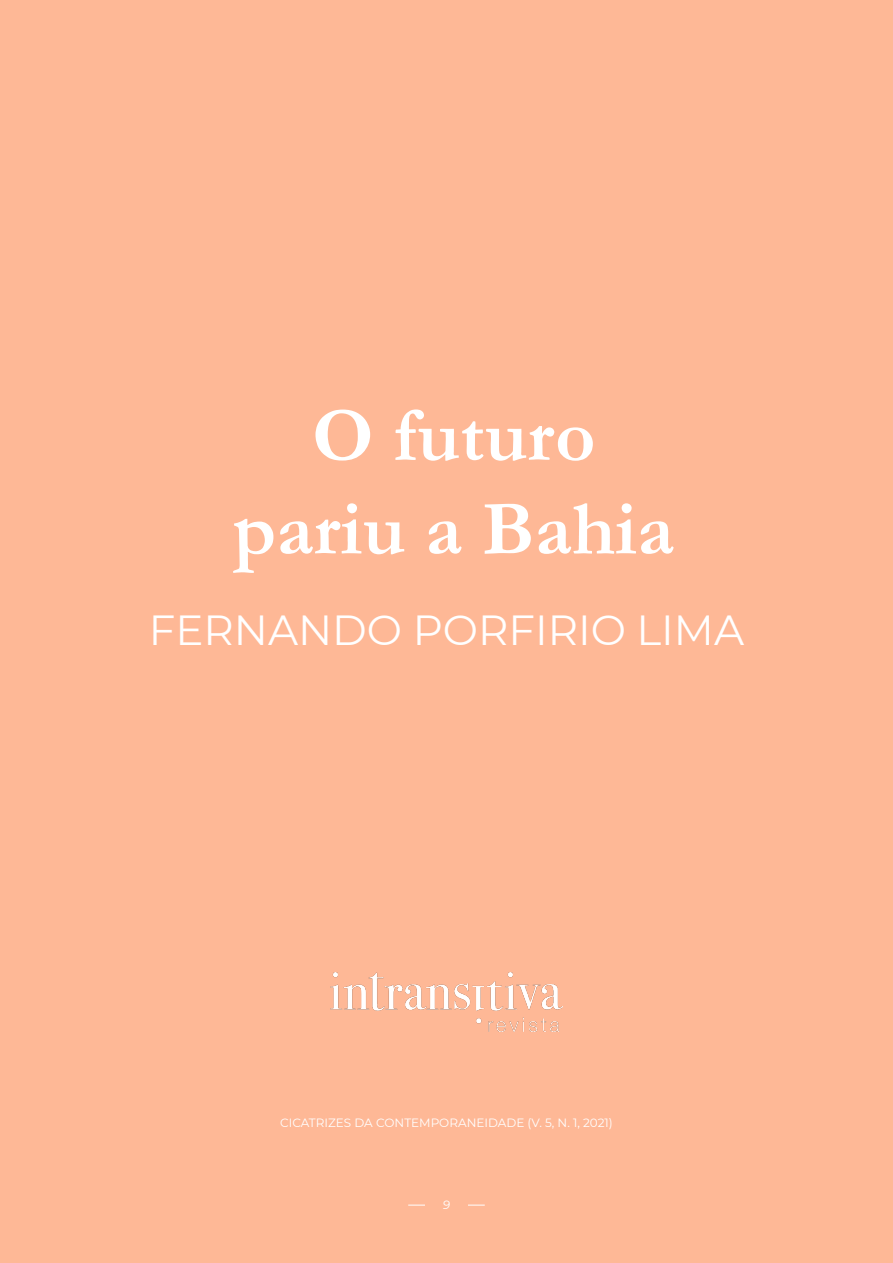
<style>
.page{position:relative;width:893px;height:1263px;background:#feb896}
.page>*{position:absolute;margin:0;border:0;box-sizing:border-box;transform-origin:0 0}
.t1{font:700 78px "Garamond";color:#fff}
.t2{font:42px "Montserrat";color:#fff}
.t3{font:12px "Montserrat";color:#fff}
.t4{font:italic 12px "Montserrat";color:#fff}
</style>
<div class="page">
<img style="left:330px;top:972px;width:233px;height:59px">
<hr style="left:408px;top:1205px;width:77px;height:1px;background:#fff">
<div style="left:425px;top:1197px;width:43px;height:12px;background:#feb896"></div>
<p class="t1" style="left:312px;top:382px;width:285px">O futuro</p>
<p class="t1" style="left:233px;top:476px;width:443px">pariu a Bahia</p>
<p class="t2" style="left:149px;top:602px;width:597px">FERNANDO PORFIRIO LIMA</p>
<p class="t3" style="left:280px;top:1114px;width:334px">CICATRIZES DA CONTEMPORANEIDADE (V. 5, N. 1, 2021)</p>
<p class="t4" style="left:443px;top:1196px;width:9px">9</p>
</div>
